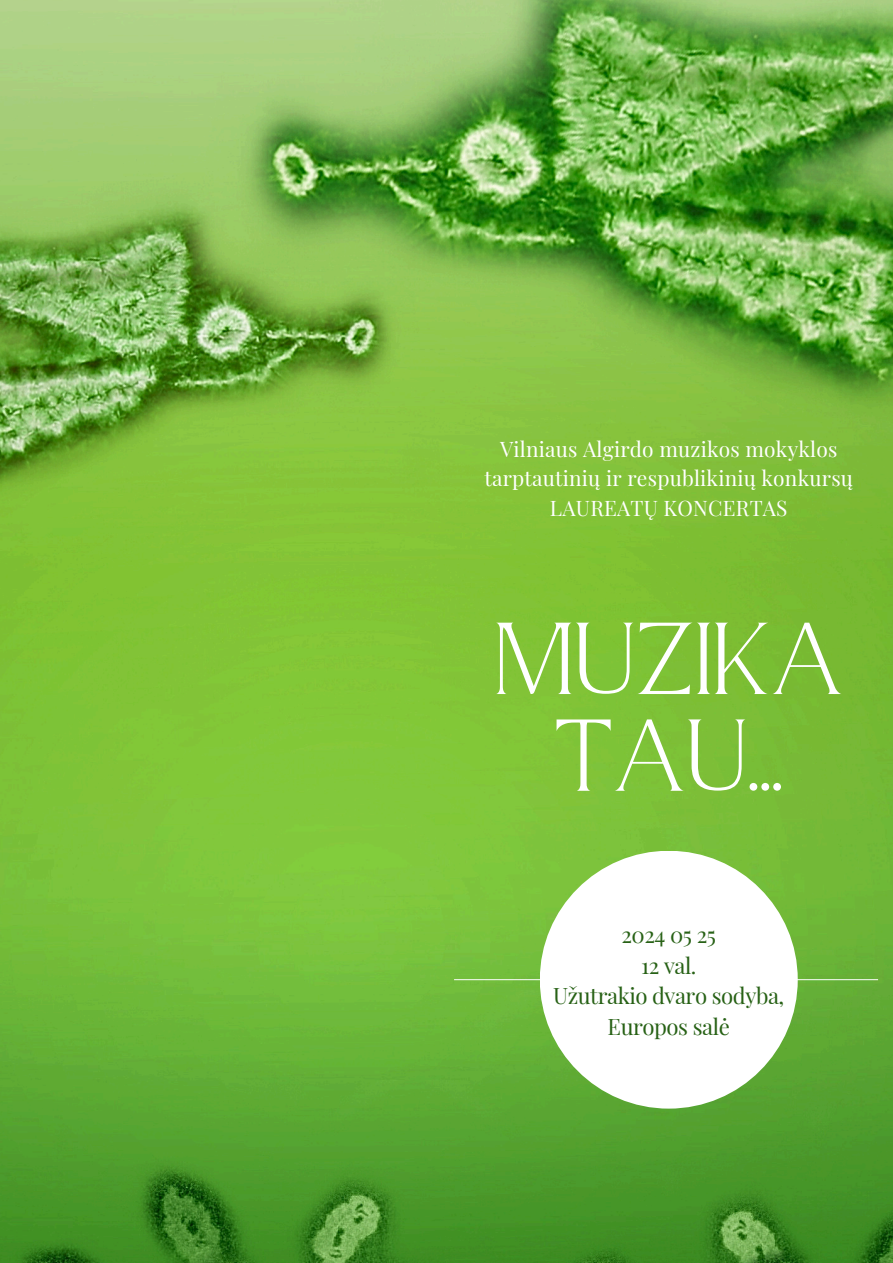
<style>
.page{position:relative;width:893px;height:1263px;background:#fff}
.page>*{position:absolute;margin:0;border:0;box-sizing:border-box;transform-origin:0 0}
.t1{font:101.93px/96.8px "Atteron";color:#fff;text-align:center}
.t2{font:22.12px "Playfair Display";letter-spacing:-.02em;color:#276115}
.t3{font:20.92px "Playfair Display";letter-spacing:.01em;color:#fff}
</style>
<div class="page">
<img style="left:0;top:0;width:893px;height:1263px">
<div style="left:540px;top:851px;width:257px;height:257px;background:#fff;border-radius:50%"></div>
<hr style="left:454px;top:979px;width:424px;height:1px;background:#fff">
<p class="t3" style="left:500px;top:434px;width:339px">Vilniaus Algirdo muzikos mokyklos</p>
<p class="t3" style="left:484px;top:464px;width:370px">tarptautinių ir respublikinių konkursų</p>
<p class="t3" style="left:550px;top:493px;width:239px">LAUREATŲ KONCERTAS</p>
<h1 class="t1" style="left:494px;top:610px;width:351px">MUZIKA<br>TAU .</h1>
<p class="t2" style="left:621px;top:918px;width:96px">2024 05 25</p>
<p class="t2" style="left:641px;top:949px;width:57px">12 val.</p>
<p class="t2" style="left:553px;top:980px;width:233px">Užutrakio dvaro sodyba,</p>
<p class="t2" style="left:607px;top:1011px;width:124px">Europos salė</p>
</div>
